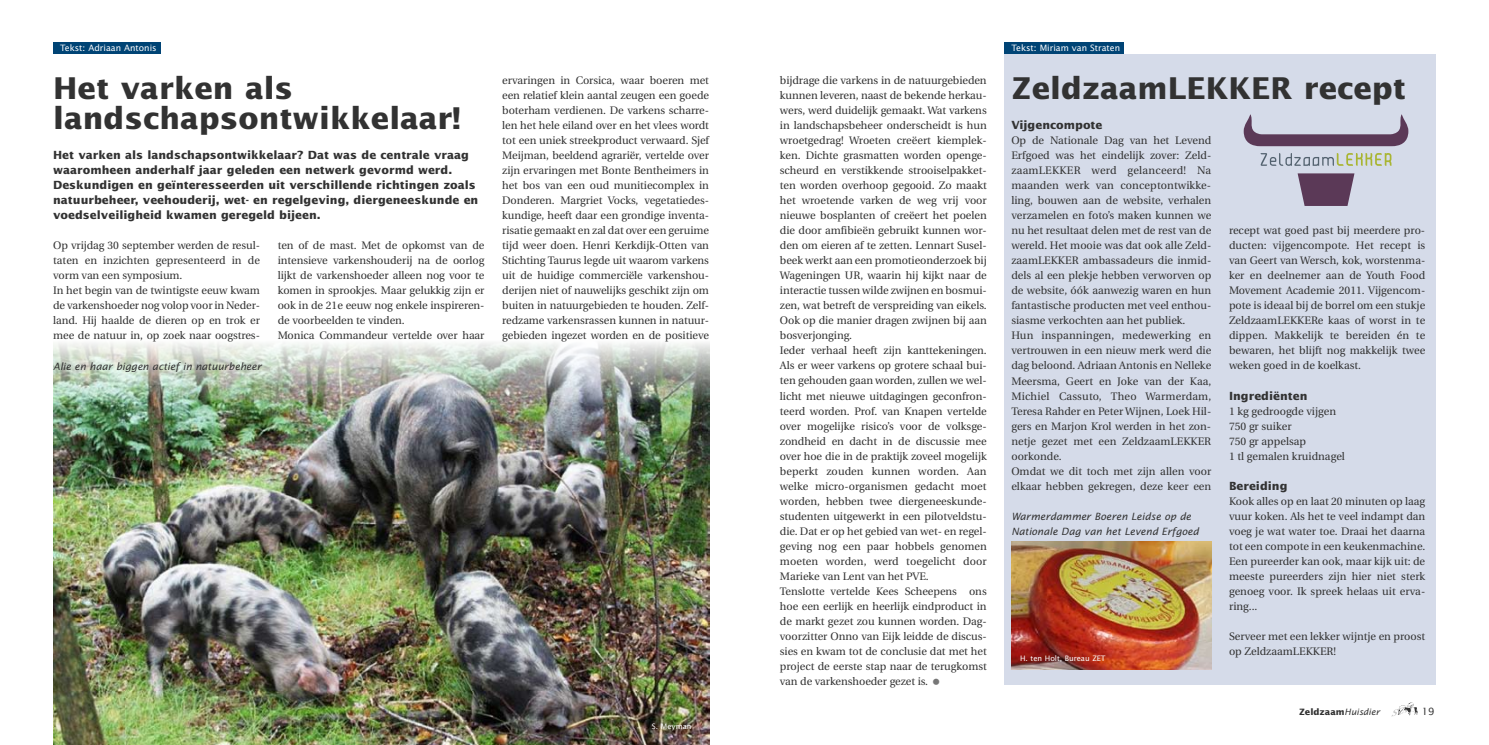
<style>
.page{position:relative;width:1489px;height:745px;background:#fff}
.page>*{position:absolute;margin:0;border:0;box-sizing:border-box;transform-origin:0 0}
.t1{font:700 30px/30px "Lucida Sans";color:#323232}
.t2{font:700 11.25px/15px "Lucida Sans";color:#323232}
.t3{font:10.88px/15px "Utopia";letter-spacing:-.005em;color:#323232}
.t4{font:italic 10px/15px "Lucida Sans";color:#323232}
.t5{font:10px "Lucida Sans";color:#323232}
.t6{font:8.75px "Lucida Sans";color:#fff}
.t7{font:700 8.75px "Lucida Sans";color:#323232}
.t8{font:7.5px "Lucida Sans";color:#fff}
.s1{font-weight:400;font-style:italic}
</style>
<div class="page">
<div style="left:53px;top:43px;width:108px;height:11px;background:#004475"></div>
<svg style="left:1392px;top:702px;width:25px;height:14px"></svg>
<img style="left:53px;top:342px;width:656px;height:402px">
<div style="left:1004px;top:54px;width:431px;height:630px;background:#d5dbe9"></div>
<div style="left:1004px;top:43px;width:120px;height:11px;background:#004475"></div>
<img style="left:1011px;top:541px;width:200px;height:128px">
<svg style="left:1297px;top:173px;width:57px;height:33px;background:#6b4f6a"></svg>
<svg style="left:1243px;top:114px;width:165px;height:32px"></svg>
<svg style="left:1260px;top:153px;width:131px;height:13px"></svg>
<p class="t6" style="left:60px;top:43px;width:98px">Tekst: Adriaan Antonis</p>
<h1 class="t1" style="left:53px;top:73px;width:409px">Het varken als landschapsontwikkelaar!</h1>
<p class="t2" style="left:53px;top:147px;width:426px">Het varken als landschapsontwikkelaar? Dat was de centrale vraag waaromheen anderhalf jaar geleden een netwerk gevormd werd.<br>Deskundigen en geïnteresseerden uit verschillende richtingen zoals natuurbeheer, veehouderij, wet- en regelgeving, diergeneeskunde en voedselveiligheid kwamen geregeld bijeen.</p>
<p class="t3" style="left:278px;top:238px;width:208px">ten of de mast. Met de opkomst van de intensieve varkenshouderij na de oorlog lijkt de varkenshoeder alleen nog voor te komen in sprookjes. Maar gelukkig zijn er ook in de 21e eeuw nog enkele inspireren&shy;de voorbeelden te vinden.<br>Monica Commandeur vertelde over haar</p>
<p class="t3" style="left:53px;top:238px;width:208px">Op vrijdag 30 september werden de resul&shy;taten en inzichten gepresenteerd in de vorm van een symposium.<br>In het begin van de twintigste eeuw kwam de varkenshoeder nog volop voor in Neder&shy;land. Hij haalde de dieren op en trok er mee de natuur in, op zoek naar oogstres-</p>
<p class="t4" style="left:53px;top:358px;width:210px">Alie en haar biggen actief in natuurbeheer</p>
<p class="t3" style="left:502px;top:73px;width:208px;text-align:justify">ervaringen in Corsica, waar boeren met een relatief klein aantal zeugen een goede boterham verdienen. De varkens scharre&shy;len het hele eiland over en het vlees wordt tot een uniek streekproduct verwaard. Sjef Meijman, beeldend agrariër, vertelde over zijn ervaringen met Bonte Bentheimers in het bos van een oud munitiecomplex in Donderen. Margriet Vocks, vegetatiedes&shy;kundige, heeft daar een grondige inventa&shy;risatie gemaakt en zal dat over een geruime tijd weer doen. Henri Kerkdijk-Otten van Stichting Taurus legde uit waarom varkens uit de huidige commerciële varkenshou&shy;derijen niet of nauwelijks geschikt zijn om buiten in natuurgebieden te houden. Zelf&shy;redzame varkensrassen kunnen in natuur&shy;gebieden ingezet worden en de positieve</p>
<p class="t8" style="left:652px;top:721px;width:41px">S. Meyman</p>
<p class="t3" style="left:780px;top:73px;width:208px">bijdrage die varkens in de natuurgebieden kunnen leveren, naast de bekende herkau&shy;wers, werd duidelijk gemaakt. Wat varkens in landschapsbeheer onderscheidt is hun wroetgedrag! Wroeten creëert kiemplek&shy;ken. Dichte grasmatten worden openge&shy;scheurd en verstikkende strooiselpakket&shy;ten worden overhoop gegooid. Zo maakt het wroetende varken de weg vrij voor nieuwe bosplanten of creëert het poelen die door amfibieën gebruikt kunnen wor&shy;den om eieren af te zetten. Lennart Susel&shy;beek werkt aan een promotieonderzoek bij Wageningen UR, waarin hij kijkt naar de interactie tussen wilde zwijnen en bosmui&shy;zen, wat betreft de verspreiding van eikels.<br>Ook op die manier dragen zwijnen bij aan bosverjonging.<br>Ieder verhaal heeft zijn kanttekeningen.<br>Als er weer varkens op grotere schaal bui&shy;ten gehouden gaan worden, zullen we wel&shy;licht met nieuwe uitdagingen geconfron&shy;teerd worden. Prof. van Knapen vertelde over mogelijke risico’s voor de volksge&shy;zondheid en dacht in de discussie mee over hoe die in de praktijk zoveel mogelijk beperkt zouden kunnen worden. Aan welke micro-organismen gedacht moet worden, hebben twee diergeneeskunde&shy;studenten uitgewerkt in een pilotveldstu&shy;die. Dat er op het gebied van wet- en regel&shy;geving nog een paar hobbels genomen moeten worden, werd toegelicht door Marieke van Lent van het PVE.<br>Tenslotte vertelde Kees Scheepens ons hoe een eerlijk en heerlijk eindproduct in de markt gezet zou kunnen worden. Dag&shy;voorzitter Onno van Eijk leidde de discus&shy;sies en kwam tot de conclusie dat met het project de eerste stap naar de terugkomst van de varkenshoeder gezet is.</p>
<p class="t6" style="left:1011px;top:43px;width:110px">Tekst: Miriam van Straten</p>
<h1 class="t1" style="left:1011px;top:73px;width:396px">ZeldzaamLEKKER recept</h1>
<p class="t2" style="left:1011px;top:117px;width:93px">Vijgencompote</p>
<p class="t3" style="left:1011px;top:133px;width:201px">Op de Nationale Dag van het Levend Erfgoed was het eindelijk zover: Zeld&shy;zaamLEKKER werd gelanceerd! Na maanden werk van conceptontwikke&shy;ling, bouwen aan de website, verhalen verzamelen en foto’s maken kunnen we nu het resultaat delen met de rest van de wereld. Het mooie was dat ook alle Zeld&shy;zaamLEKKER ambassadeurs die inmid&shy;dels al een plekje hebben verworven op de website, óók aanwezig waren en hun fantastische producten met veel enthou&shy;siasme verkochten aan het publiek.<br>Hun inspanningen, medewerking en vertrouwen in een nieuw merk werd die dag beloond. Adriaan Antonis en Nelleke Meersma, Geert en Joke van der Kaa, Michiel Cassuto, Theo Warmerdam, Teresa Rahder en Peter Wijnen, Loek Hil&shy;gers en Marjon Krol werden in het zon&shy;netje gezet met een ZeldzaamLEKKER oorkonde.<br>Omdat we dit toch met zijn allen voor elkaar hebben gekregen, deze keer een</p>
<p class="t4" style="left:1011px;top:508px;width:189px">Warmerdammer Boeren Leidse op de<br>Nationale Dag van het Levend Erfgoed</p>
<p class="t8" style="left:1020px;top:653px;width:87px">H. ten Holt, Bureau ZET</p>
<p class="t3" style="left:1228px;top:223px;width:198px;text-align:justify">recept wat goed past bij meerdere pro&shy;ducten: vijgencompote. Het recept is van Geert van Wersch, kok, worstenma&shy;ker en deelnemer aan de Youth Food Movement Academie 2011. Vijgencom&shy;pote is ideaal bij de borrel om een stukje ZeldzaamLEKKERe kaas of worst in te dippen. Makkelijk te bereiden én te bewaren, het blijft nog makkelijk twee weken goed in de koelkast.</p>
<p class="t2" style="left:1228px;top:387px;width:80px">Ingrediënten</p>
<p class="t3" style="left:1228px;top:403px;width:117px">1 kg gedroogde vijgen<br>750 gr suiker<br>750 gr appelsap<br>1 tl gemalen kruidnagel</p>
<p class="t2" style="left:1228px;top:477px;width:60px">Bereiding</p>
<p class="t3" style="left:1228px;top:493px;width:198px;text-align:justify">Kook alles op en laat 20 minuten op laag vuur koken. Als het te veel indampt dan voeg je wat water toe. Draai het daarna tot een compote in een keukenmachine.<br>Een pureerder kan ook, maar kijk uit: de meeste pureerders zijn hier niet sterk genoeg voor. Ik spreek helaas uit erva&shy;ring...</p>
<p class="t3" style="left:1228px;top:628px;width:198px">Serveer met een lekker wijntje en proost op ZeldzaamLEKKER!</p>
<p class="t7" style="left:1298px;top:706px;width:82px">Zeldzaam<span class="s1">Huisdier</span></p>
<p class="t5" style="left:1421px;top:704px;width:14px">19</p>
</div>
